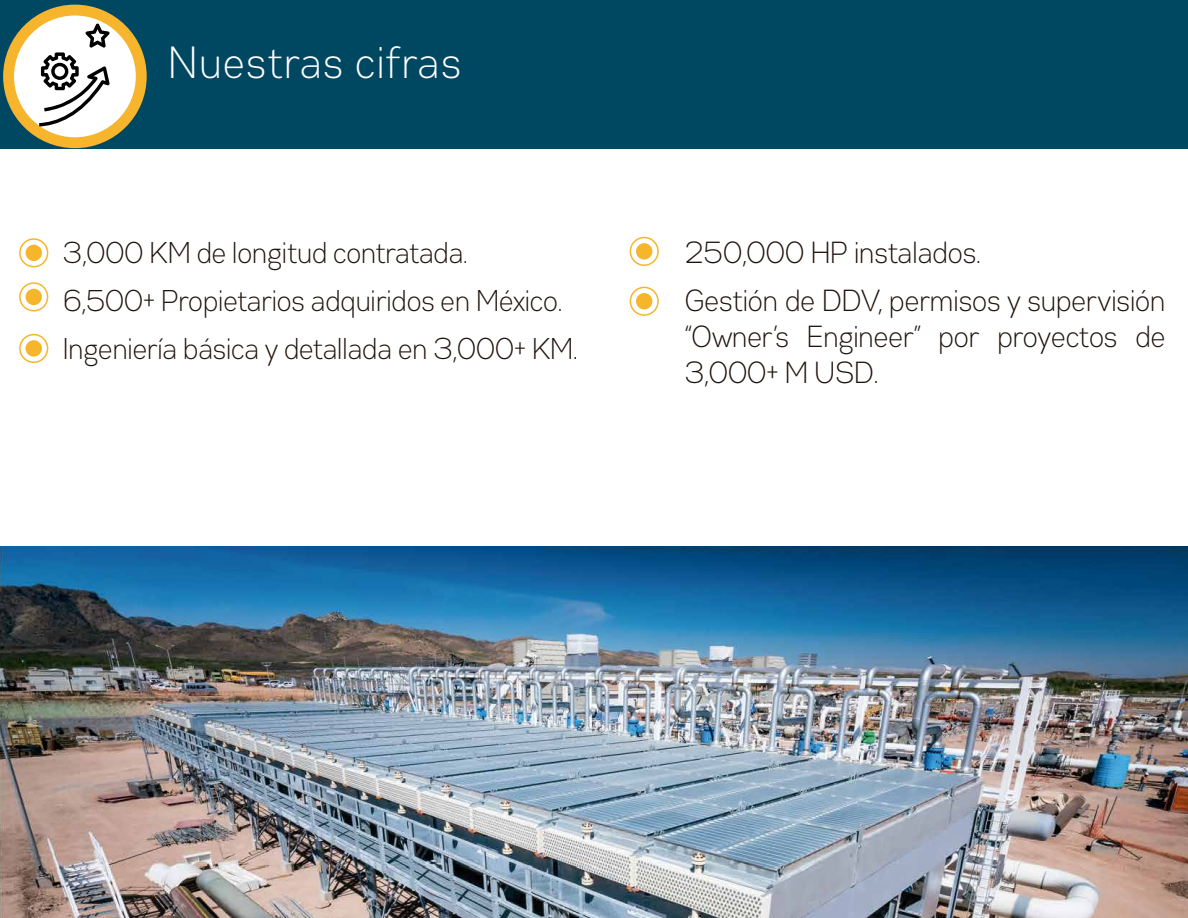
<style>
.page{position:relative;width:1188px;height:918px;background:#fff}
.page>*{position:absolute;margin:0;border:0;box-sizing:border-box;transform-origin:0 0}
.t1{font:45px "Gabriel Sans Cond Light";letter-spacing:.035em;color:#fff}
.t2{font:30.45px/48px "Gabriel Sans Cond Light";color:#1e120d}
.t3{font:30px/48px "Gabriel Sans Cond Light";color:#1e120d}
</style>
<div class="page">
<div style="left:0;top:0;width:1188px;height:148px;background:#004862"></div>
<div style="left:26px;top:245px;width:16px;height:16px;background:#f6b62c;border-radius:50%"></div>
<div style="left:19px;top:238px;width:29px;height:29px;border:2px solid #f6b62c;border-radius:50%"></div>
<div style="left:26px;top:289px;width:16px;height:16px;background:#f6b62c;border-radius:50%"></div>
<div style="left:19px;top:282px;width:29px;height:30px;border:2px solid #f6b62c;border-radius:50%"></div>
<div style="left:26px;top:340px;width:16px;height:17px;background:#f6b62c;border-radius:50%"></div>
<div style="left:19px;top:334px;width:29px;height:29px;border:2px solid #f6b62c;border-radius:50%"></div>
<div style="left:636px;top:243px;width:16px;height:17px;background:#f6b62c;border-radius:50%"></div>
<div style="left:630px;top:237px;width:29px;height:29px;border:2px solid #f6b62c;border-radius:50%"></div>
<div style="left:636px;top:293px;width:16px;height:16px;background:#f6b62c;border-radius:50%"></div>
<div style="left:630px;top:287px;width:29px;height:29px;border:2px solid #f6b62c;border-radius:50%"></div>
<img style="left:0;top:547px;width:1188px;height:371px">
<div style="left:3px;top:5px;width:144px;height:143px;background:#f6b52d;border-radius:50%"></div>
<div style="left:14px;top:16px;width:122px;height:121px;background:#fff;border-radius:50%"></div>
<svg style="left:39px;top:24px;width:71px;height:103px"></svg>
<h1 class="t1" style="left:169px;top:38px;width:294px">Nuestras cifras</h1>
<p class="t3" style="left:64px;top:229px;width:516px">3,000 KM de longitud contratada.<br>6,500+ Propietarios adquiridos en México.<br>Ingeniería básica y detallada en 3,000+ KM.</p>
<p class="t2" style="left:685px;top:229px;width:482px">250,000 HP instalados.<br>Gestión de DDV, permisos y supervisión</p>
<p class="t2" style="left:685px;top:319px;width:482px;line-height:36px">“Owner’s Engineer” por proyectos de<br>3,000+ M USD.</p>
</div>
